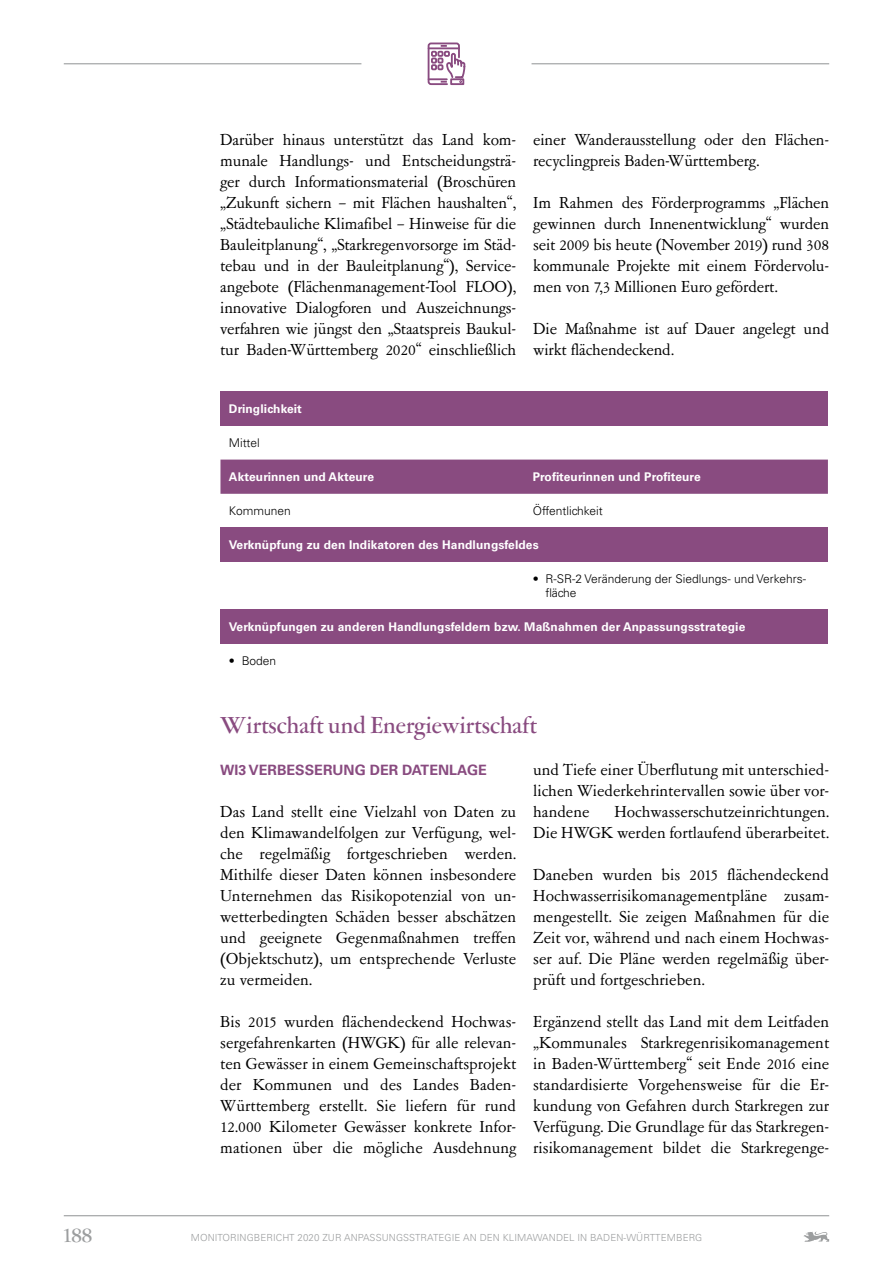
<style>
.page{position:relative;width:893px;height:1263px;background:#fff}
.page>*{position:absolute;margin:0;border:0;box-sizing:border-box;transform-origin:0 0}
.H3_HEAD16_Spspanne{font:500 24px "Garamont Amst SH";letter-spacing:.01em;color:#894b80}
.t1{font:500 22.5px "Garamont Amst SH";color:#9c9e9f}
.P_COPY{font:16.5px/21px "Garamont Amst SB";color:#000;text-align:justify}
.P_HEADtext-9_5_groß{font:700 14.25px "Univers LT Std";color:#894b80}
.T-Head-8_weiß{font:700 12px "Univers LT Std";letter-spacing:.01em;color:#fff}
.T-Inhalt-8_light{font:300 12px/13.5px "Univers LT Std";color:#000}
.t2{font:300 9.75px "Univers LT Std";letter-spacing:.01em;color:#9c9e9f}
</style>
<div class="page">
<hr style="left:64px;top:1215px;width:765px;height:1px;background:#9c9e9f">
<svg style="left:804px;top:1231px;width:25px;height:11px"></svg>
<hr style="left:64px;top:63px;width:297px;height:1px;background:#9c9e9f">
<hr style="left:531px;top:63px;width:298px;height:1px;background:#9c9e9f">
<svg style="left:427px;top:42px;width:39px;height:43px"></svg>
<div style="left:220px;top:392px;width:608px;height:34px;background:#894b80"></div>
<div style="left:220px;top:460px;width:608px;height:34px;background:#894b80"></div>
<div style="left:220px;top:528px;width:608px;height:34px;background:#894b80"></div>
<div style="left:220px;top:609px;width:608px;height:34px;background:#894b80"></div>
<p class="P_COPY" style="left:220px;top:130px;width:297px">Darüber hinaus unterstützt das Land kom&shy;munale Handlungs- und Entscheidungsträ&shy;ger durch Informationsmaterial (Broschüren „Zukunft sichern – mit Flächen haushalten“, „Städtebauliche Klimafibel – Hinweise für die Bauleitplanung“, „Starkregenvorsorge im Städ&shy;tebau und in der Bauleitplanung“), Service&shy;angebote (Flächenmanagement-Tool FLOO), innovative Dialogforen und Auszeichnungs&shy;verfahren wie jüngst den „Staatspreis Baukul&shy;tur Baden-Württemberg 2020“ einschließlich</p>
<p class="P_COPY" style="left:533px;top:130px;width:296px">einer Wanderausstellung oder den Flächen&shy;recyclingpreis Baden-Württemberg.</p>
<p class="P_COPY" style="left:533px;top:193px;width:297px">Im Rahmen des Förderprogramms „Flächen gewinnen durch Innenentwicklung“ wurden seit 2009 bis heute (November 2019) rund 308 kommunale Projekte mit einem Fördervolu&shy;men von 7,3 Millionen Euro gefördert.</p>
<p class="P_COPY" style="left:533px;top:319px;width:297px">Die Maßnahme ist auf Dauer angelegt und wirkt flächendeckend.</p>
<p class="T-Head-8_weiß" style="left:229px;top:402px;width:74px">Dringlichkeit</p>
<p class="T-Inhalt-8_light" style="left:229px;top:436px;width:32px">Mittel</p>
<p class="T-Head-8_weiß" style="left:229px;top:470px;width:147px">Akteurinnen und Akteure</p>
<p class="T-Head-8_weiß" style="left:533px;top:470px;width:169px">Profiteurinnen und Profiteure</p>
<p class="T-Inhalt-8_light" style="left:229px;top:504px;width:63px">Kommunen</p>
<p class="T-Inhalt-8_light" style="left:533px;top:504px;width:72px">Öffentlichkeit</p>
<p class="T-Head-8_weiß" style="left:229px;top:538px;width:311px">Verknüpfung zu den Indikatoren des Handlungsfeldes</p>
<p class="T-Inhalt-8_light" style="left:545px;top:572px;width:262px;text-indent:-13px">• R-SR-2 Veränderung der Siedlungs- und Verkehrs&shy;fläche</p>
<p class="T-Head-8_weiß" style="left:229px;top:619px;width:518px">Verknüpfungen zu anderen Handlungsfeldern bzw. Maßnahmen der Anpassungsstrategie</p>
<p class="T-Inhalt-8_light" style="left:229px;top:654px;width:49px">• Boden</p>
<h3 class="H3_HEAD16_Spspanne" style="left:220px;top:712px;width:318px">Wirtschaft und Energiewirtschaft</h3>
<p class="P_HEADtext-9_5_groß" style="left:220px;top:761px;width:268px">WI3 VERBESSERUNG DER DATENLAGE</p>
<p class="P_COPY" style="left:220px;top:802px;width:297px">Das Land stellt eine Vielzahl von Daten zu den Klimawandelfolgen zur Verfügung, wel&shy;che regelmäßig fortgeschrieben werden.<br>Mithilfe dieser Daten können insbesondere Unternehmen das Risikopotenzial von un&shy;wetterbedingten Schäden besser abschätzen und geeignete Gegenmaßnahmen treffen (Objektschutz), um entsprechende Verluste zu vermeiden.</p>
<p class="P_COPY" style="left:220px;top:1012px;width:297px">Bis 2015 wurden flächendeckend Hochwas&shy;sergefahrenkarten (HWGK) für alle relevan&shy;ten Gewässer in einem Gemeinschaftsprojekt der Kommunen und des Landes Baden-Württemberg erstellt. Sie liefern für rund 12.000 Kilometer Gewässer konkrete Infor&shy;mationen über die mögliche Ausdehnung</p>
<p class="P_COPY" style="left:533px;top:760px;width:297px">und Tiefe einer Überflutung mit unterschied&shy;lichen Wiederkehrintervallen sowie über vor&shy;handene</p>
<p class="P_COPY" style="left:533px;top:802px;width:297px;text-align:right">Hochwasserschutzeinrichtungen.<br>Die HWGK werden fortlaufend überarbeitet.</p>
<p class="P_COPY" style="left:533px;top:865px;width:297px">Daneben wurden bis 2015 flächendeckend Hochwasserrisikomanagementpläne zusam&shy;mengestellt. Sie zeigen Maßnahmen für die Zeit vor, während und nach einem Hochwas&shy;ser auf. Die Pläne werden regelmäßig über&shy;prüft und fortgeschrieben.</p>
<p class="P_COPY" style="left:533px;top:1012px;width:297px">Ergänzend stellt das Land mit dem Leitfaden „Kommunales Starkregenrisikomanagement in Baden-Württemberg“ seit Ende 2016 eine standardisierte Vorgehensweise für die Er&shy;kundung von Gefahren durch Starkregen zur Verfügung. Die Grundlage für das Starkregen&shy;risikomanagement bildet die Starkregenge-</p>
<h2 class="t1" style="left:64px;top:1222px;width:30px">188</h2>
<p class="t2" style="left:191px;top:1232px;width:513px">MONITORINGBERICHT 2020 ZUR ANPASSUNGSSTRATEGIE AN DEN KLIMAWANDEL IN BADEN-WÜRTTEMBERG</p>
</div>
